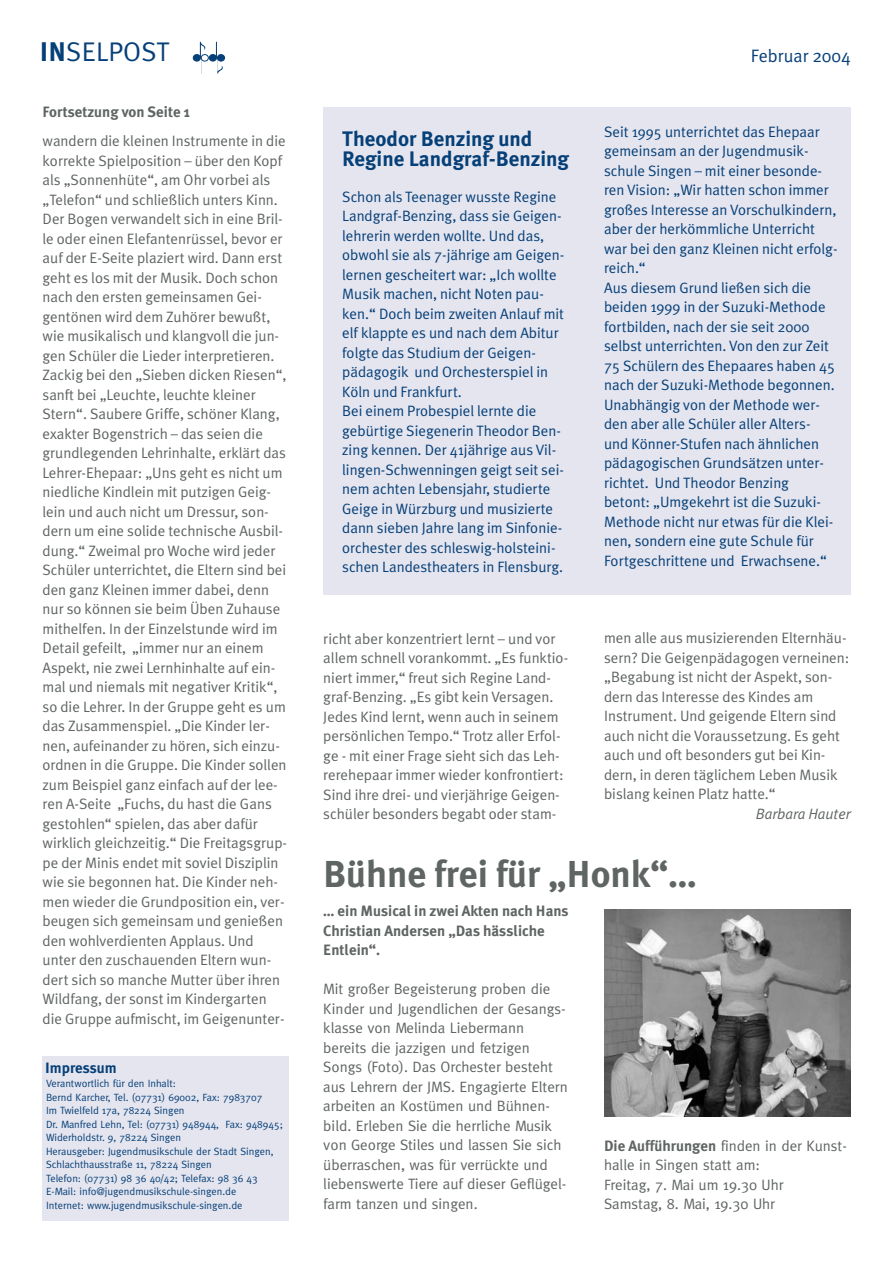
<style>
.page{position:relative;width:893px;height:1263px;background:#fff}
.page>*{position:absolute;margin:0;border:0;box-sizing:border-box;transform-origin:0 0}
.t1{font:700 37.5px "Meta Plus";color:#5f6563}
.t2{font:27px "Meta Plus Normal";color:#064078}
.t3{font:700 21px/19.5px "Meta Plus";color:#064078}
.t4{font:18px "Meta Plus Normal";color:#064078}
.t5{font:15px/19.5px "Meta Plus Normal";color:#5f6563}
.t6{font:15px/19.5px "Meta Plus Normal";color:#064078}
.t7{font:15px/19.5px "Meta";color:#5f6563}
.t8{font:700 15px/19.5px "Meta Plus";color:#5f6563}
.t9{font:italic 15px "Meta Plus Normal";color:#5f6563}
.t10{font:700 15px "Meta Plus";color:#064078}
.t11{font:10.5px/13.5px "Meta";color:#064078}
.s1{font-family:"Meta Plus";font-weight:700}
</style>
<div class="page">
<div style="left:323px;top:107px;width:527px;height:488px;background:#e5e5ef"></div>
<div style="left:201px;top:54px;width:7px;height:7px;border:1px solid #064078;border-radius:50%"></div>
<div style="left:193px;top:54px;width:7px;height:7px;background:#064078;border:1px solid #064078;border-radius:50%"></div>
<svg style="left:200px;top:42px;width:6px;height:32px"></svg>
<div style="left:217px;top:54px;width:8px;height:7px;background:#064078;border:1px solid #064078;border-radius:50%"></div>
<div style="left:209px;top:54px;width:7px;height:7px;background:#064078;border:1px solid #064078;border-radius:50%"></div>
<svg style="left:216px;top:42px;width:7px;height:32px"></svg>
<div style="left:43px;top:1056px;width:246px;height:164px;background:#e5e5ef"></div>
<img style="left:604px;top:910px;width:246px;height:207px">
<h2 class="t2" style="left:40px;top:42px;width:131px"><span class="s1">IN</span>SELPOST</h2>
<p class="t4" style="left:750px;top:49px;width:101px">Februar 2004</p>
<p class="t8" style="left:43px;top:104px;width:149px">Fortsetzung von Seite 1</p>
<p class="t5" style="left:43px;top:133px;width:246px">wandern die kleinen Instrumente in die korrekte Spielposition – über den Kopf als „Sonnenhüte“, am Ohr vorbei als „Telefon“ und schließlich unters Kinn.<br>Der Bogen verwandelt sich in eine Bril&shy;le oder einen Elefantenrüssel, bevor er auf der E-Seite plaziert wird. Dann erst geht es los mit der Musik. Doch schon nach den ersten gemeinsamen Gei&shy;gentönen wird dem Zuhörer bewußt, wie musikalisch und klangvoll die jun&shy;gen Schüler die Lieder interpretieren.<br>Zackig bei den „Sieben dicken Riesen“, sanft bei „Leuchte, leuchte kleiner Stern“. Saubere Griffe, schöner Klang, exakter Bogenstrich – das seien die grundlegenden Lehrinhalte, erklärt das Lehrer-Ehepaar: „Uns geht es nicht um niedliche Kindlein mit putzigen Geig&shy;lein und auch nicht um Dressur, son&shy;dern um eine solide technische Ausbil&shy;dung.“ Zweimal pro Woche wird jeder Schüler unterrichtet, die Eltern sind bei den ganz Kleinen immer dabei, denn nur so können sie beim Üben Zuhause mithelfen. In der Einzelstunde wird im Detail gefeilt, „immer nur an einem Aspekt, nie zwei Lernhinhalte auf ein&shy;mal und niemals mit negativer Kritik“, so die Lehrer. In der Gruppe geht es um das Zusammenspiel. „Die Kinder ler&shy;nen, aufeinander zu hören, sich einzu&shy;ordnen in die Gruppe. Die Kinder sollen zum Beispiel ganz einfach auf der lee&shy;ren A-Seite „Fuchs, du hast die Gans gestohlen“ spielen, das aber dafür wirklich gleichzeitig.“ Die Freitagsgrup&shy;pe der Minis endet mit soviel Disziplin wie sie begonnen hat. Die Kinder neh&shy;men wieder die Grundposition ein, ver&shy;beugen sich gemeinsam und genießen den wohlverdienten Applaus. Und unter den zuschauenden Eltern wun&shy;dert sich so manche Mutter über ihren Wildfang, der sonst im Kindergarten die Gruppe aufmischt, im Geigenunter-</p>
<p class="t10" style="left:45px;top:1062px;width:73px">Impressum</p>
<p class="t11" style="left:46px;top:1078px;width:238px">Verantwortlich für den Inhalt:<br>Bernd Karcher, Tel. (07731) 69002, Fax: 7983707<br>Im Twielfeld 17a, 78224 Singen<br>Dr. Manfred Lehn, Tel: (07731) 948944, Fax: 948945; Widerholdstr. 9, 78224 Singen<br>Herausgeber: Jugendmusikschule der Stadt Singen, Schlachthausstraße 11, 78224 Singen<br>Telefon: (07731) 98 36 40/42; Telefax: 98 36 43<br>E-Mail: info@jugendmusikschule-singen.de<br>Internet: www.jugendmusikschule-singen.de</p>
<h3 class="t3" style="left:342px;top:132px;width:228px">Theodor Benzing und<br>Regine Landgraf-Benzing</h3>
<p class="t6" style="left:342px;top:188px;width:223px">Schon als Teenager wusste Regine Landgraf-Benzing, dass sie Geigen&shy;lehrerin werden wollte. Und das, obwohl sie als 7-jährige am Geigen&shy;lernen gescheitert war: „Ich wollte Musik machen, nicht Noten pau&shy;ken.“ Doch beim zweiten Anlauf mit elf klappte es und nach dem Abitur folgte das Studium der Geigen&shy;pädagogik und Orchesterspiel in Köln und Frankfurt.<br>Bei einem Probespiel lernte die gebürtige Siegenerin Theodor Ben&shy;zing kennen. Der 41jährige aus Vil&shy;lingen-Schwenningen geigt seit sei&shy;nem achten Lebensjahr, studierte Geige in Würzburg und musizierte dann sieben Jahre lang im Sinfonie&shy;orchester des schleswig-holsteini&shy;schen Landestheaters in Flensburg.</p>
<p class="t5" style="left:323px;top:630px;width:246px">richt aber konzentriert lernt – und vor allem schnell vorankommt. „Es funktio&shy;niert immer,“ freut sich Regine Land&shy;graf-Benzing. „Es gibt kein Versagen.<br>Jedes Kind lernt, wenn auch in seinem persönlichen Tempo.“ Trotz aller Erfol&shy;ge - mit einer Frage sieht sich das Leh&shy;rerehepaar immer wieder konfrontiert:<br>Sind ihre drei- und vierjährige Geigen&shy;schüler besonders begabt oder stam-</p>
<p class="t6" style="left:604px;top:124px;width:235px">Seit 1995 unterrichtet das Ehepaar gemeinsam an der Jugendmusik&shy;schule Singen – mit einer besonde&shy;ren Vision: „Wir hatten schon immer großes Interesse an Vorschulkindern, aber der herkömmliche Unterricht war bei den ganz Kleinen nicht erfolg&shy;reich.“<br>Aus diesem Grund ließen sich die beiden 1999 in der Suzuki-Methode fortbilden, nach der sie seit 2000 selbst unterrichten. Von den zur Zeit 75 Schülern des Ehepaares haben 45 nach der Suzuki-Methode begonnen.<br>Unabhängig von der Methode wer&shy;den aber alle Schüler aller Alters&shy;und Könner-Stufen nach ähnlichen pädagogischen Grundsätzen unter&shy;richtet. Und Theodor Benzing betont: „Umgekehrt ist die Suzuki-Methode nicht nur etwas für die Klei&shy;nen, sondern eine gute Schule für Fortgeschrittene und Erwachsene.“</p>
<p class="t5" style="left:604px;top:630px;width:247px">men alle aus musizierenden Elternhäu&shy;sern? Die Geigenpädagogen verneinen: „Begabung ist nicht der Aspekt, son&shy;dern das Interesse des Kindes am Instrument. Und geigende Eltern sind auch nicht die Voraussetzung. Es geht auch und oft besonders gut bei Kin&shy;dern, in deren täglichem Leben Musik bislang keinen Platz hatte.“</p>
<p class="t9" style="left:755px;top:809px;width:96px">Barbara Hauter</p>
<h1 class="t1" style="left:323px;top:861px;width:375px">Bühne frei für „Honk“…</h1>
<p class="t8" style="left:323px;top:903px;width:247px">… ein Musical in zwei Akten nach Hans<br>Christian Andersen „Das hässliche<br>Entlein“.</p>
<p class="t7" style="left:323px;top:981px;width:246px">Mit großer Begeisterung proben die Kinder und Jugendlichen der Gesangs&shy;klasse von Melinda Liebermann bereits die jazzigen und fetzigen Songs (Foto). Das Orchester besteht aus Lehrern der JMS. Engagierte Eltern arbeiten an Kostümen und Bühnen&shy;bild. Erleben Sie die herrliche Musik von George Stiles und lassen Sie sich überraschen, was für verrückte und liebenswerte Tiere auf dieser Geflügel&shy;farm tanzen und singen.</p>
<p class="t7" style="left:604px;top:1137px;width:244px"><span class="s1">Die Aufführungen</span> finden in der Kunst&shy;halle in Singen statt am:<br>Freitag, 7. Mai um 19.30 Uhr<br>Samstag, 8. Mai, 19.30 Uhr</p>
</div>
